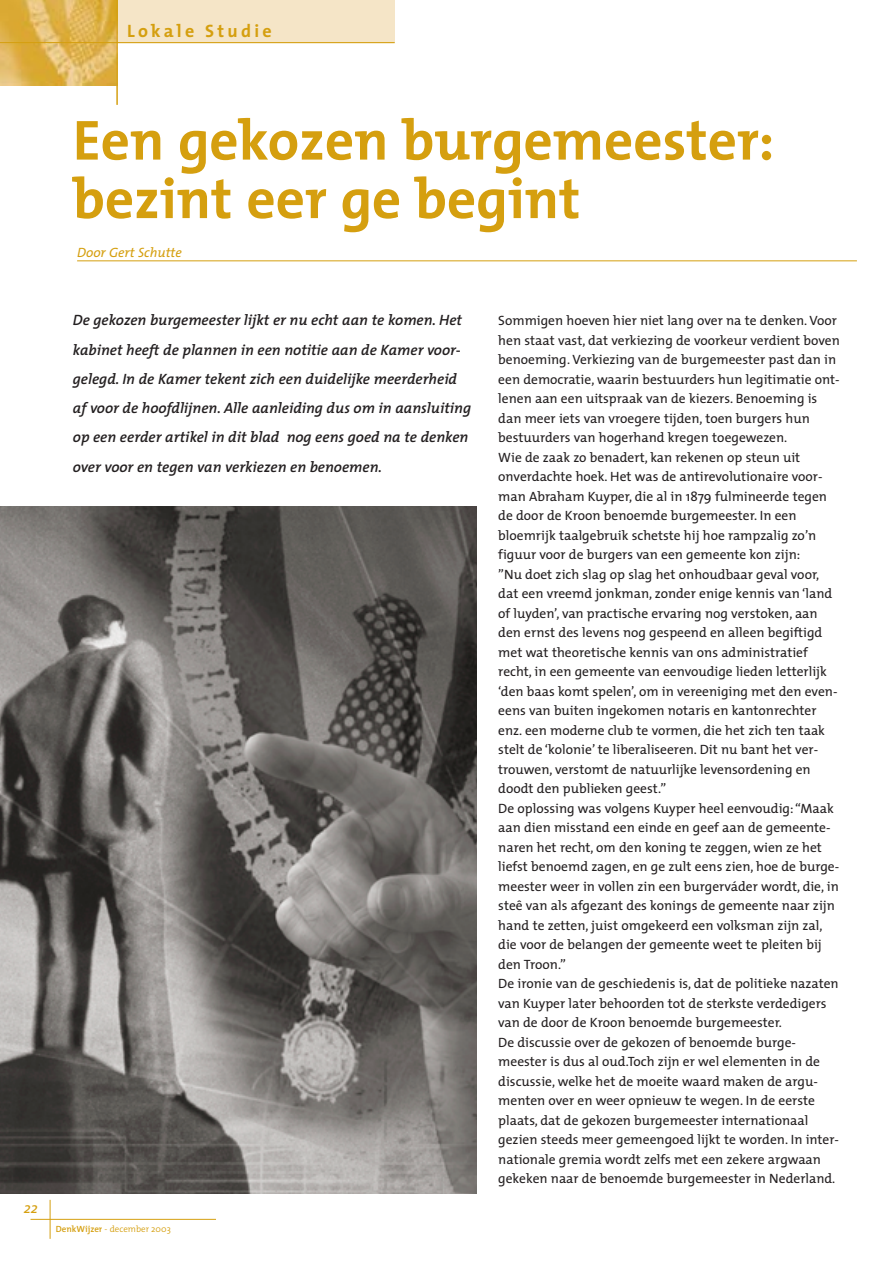
<style>
.page{position:relative;width:893px;height:1263px;background:#fff}
.page>*{position:absolute;margin:0;border:0;box-sizing:border-box;transform-origin:0 0}
.t1{font:700 57px/58.5px "The Mix";color:#d59f0f}
.t2{font:700 18px "The Mix";letter-spacing:.18em;color:#d59f0f}
.t3{font:italic 600 15px/29.2px "The Mix";color:#231f20}
.t4{font:italic 15px "The Mix";color:#d59f0f}
.t5{font:13.5px/19.5px "The Mix";color:#231f20}
.t6{font:italic 13.5px "The Mix";color:#d59f0f}
.t7{font:300 9px "The Mix";color:#d59f0f}
.s1{font-family:"The Sans"}
.s2{font-weight:600}
</style>
<div class="page">
<div style="left:109px;top:0;width:285px;height:43px;background:#f5e5c7"></div>
<img style="left:0;top:0;width:117px;height:85px">
<hr style="left:0;top:42px;width:394px;height:1px;background:#d59f0f">
<hr style="left:117px;top:0;width:1px;height:105px;background:#d59f0f">
<hr style="left:50px;top:1200px;width:1px;height:39px;background:#d59f0f">
<hr style="left:30px;top:1219px;width:186px;height:1px;background:#d59f0f">
<hr style="left:77px;top:260px;width:779px;height:1px;background:#d59f0f">
<img style="left:0;top:507px;width:477px;height:686px">
<h2 class="t2" style="left:127px;top:24px;width:155px">Rubrieksnaam</h2>
<h2 class="t2" style="left:127px;top:24px;width:146px">Lokale <span class="s1">Studie</span></h2>
<h1 class="t1" style="left:73px;top:117px;width:703px">Een gekozen burgemeester: bezint eer ge begint</h1>
<p class="t6" style="left:77px;top:248px;width:106px">Door Gert Schutte</p>
<p class="t3" style="left:73px;top:307px;width:399px">De gekozen burgemeester lijkt er nu echt aan te komen. Het kabinet heeft de plannen in een notitie aan de Kamer voor&shy;gelegd. In de Kamer tekent zich een duidelijke meerderheid af voor de hoofdlijnen. Alle aanleiding dus om in aansluiting op een eerder artikel in dit blad nog eens goed na te denken over voor en tegen van verkiezen en benoemen.</p>
<p class="t4" style="left:24px;top:1202px;width:16px">22</p>
<p class="t7" style="left:56px;top:1226px;width:116px"><span class="s2">DenkWijzer</span> - december 2003</p>
<p class="t5" style="left:498px;top:312px;width:343px">Sommigen hoeven hier niet lang over na te denken. Voor hen staat vast, dat verkiezing de voorkeur verdient boven benoeming. Verkiezing van de burgemeester past dan in een democratie, waarin bestuurders hun legitimatie ont&shy;lenen aan een uitspraak van de kiezers. Benoeming is dan meer iets van vroegere tijden, toen burgers hun bestuurders van hogerhand kregen toegewezen.<br>Wie de zaak zo benadert, kan rekenen op steun uit onverdachte hoek. Het was de antirevolutionaire voor&shy;man Abraham Kuyper, die al in 1879 fulmineerde tegen de door de Kroon benoemde burgemeester. In een bloemrijk taalgebruik schetste hij hoe rampzalig zo’n figuur voor de burgers van een gemeente kon zijn:<br>”Nu doet zich slag op slag het onhoudbaar geval voor, dat een vreemd jonkman, zonder enige kennis van ‘land of luyden’, van practische ervaring nog verstoken, aan den ernst des levens nog gespeend en alleen begiftigd met wat theoretische kennis van ons administratief recht, in een gemeente van eenvoudige lieden letterlijk ‘den baas komt spelen’, om in vereeniging met den even&shy;eens van buiten ingekomen notaris en kantonrechter enz. een moderne club te vormen, die het zich ten taak stelt de ‘kolonie’ te liberaliseeren. Dit nu bant het ver&shy;trouwen, verstomt de natuurlijke levensordening en doodt den publieken geest.”<br>De oplossing was volgens Kuyper heel eenvoudig: “Maak aan dien misstand een einde en geef aan de gemeente&shy;naren het recht, om den koning te zeggen, wien ze het liefst benoemd zagen, en ge zult eens zien, hoe de burge&shy;meester weer in vollen zin een burgerváder wordt, die, in steê van als afgezant des konings de gemeente naar zijn hand te zetten, juist omgekeerd een volksman zijn zal, die voor de belangen der gemeente weet te pleiten bij den Troon.”<br>De ironie van de geschiedenis is, dat de politieke nazaten van Kuyper later behoorden tot de sterkste verdedigers van de door de Kroon benoemde burgemeester.<br>De discussie over de gekozen of benoemde burge&shy;meester is dus al oud.Toch zijn er wel elementen in de discussie, welke het de moeite waard maken de argu&shy;menten over en weer opnieuw te wegen. In de eerste plaats, dat de gekozen burgemeester internationaal gezien steeds meer gemeengoed lijkt te worden. In inter&shy;nationale gremia wordt zelfs met een zekere argwaan gekeken naar de benoemde burgemeester in Nederland.</p>
</div>
